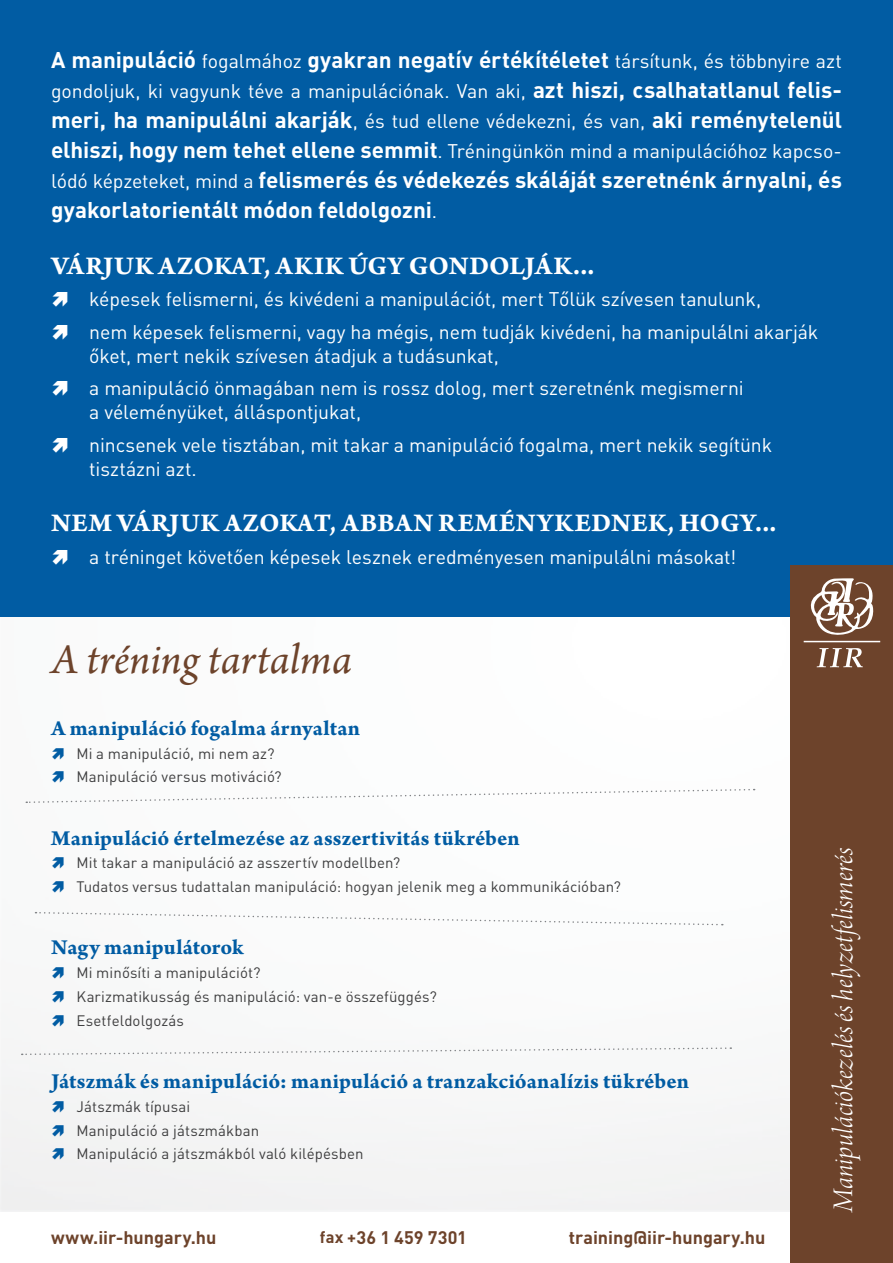
<style>
.page{position:relative;width:893px;height:1263px;background:#fff}
.page>*{position:absolute;margin:0;border:0;box-sizing:border-box;transform-origin:0 0}
.t1{font:italic 45px "Arno Pro";color:#6d432b}
.t2{font:30px "Arno Pro Light Italic Display";color:#fff}
.t3{font:27px "Arno Pro Bold Sm Text";letter-spacing:.055em;color:#fff}
.t4{font:27px "Arno Pro Bold Sm Text";letter-spacing:.03em;color:#fff}
.t5{font:700 22.5px/30px "DIN Pro";letter-spacing:-.005em;color:#fff}
.t6{font:22.5px "Arno Pro Bold Sm Text";letter-spacing:.01em;color:#015ca3}
.t7{font:19.5px/32.5px "DIN Pro";letter-spacing:-.005em;color:#fff}
.t8{font:700 18px "DIN Pro";color:#6d432b}
.t9{font:15px/23.7px "DIN Pro";letter-spacing:.005em;color:#3e3e3f}
.s1{font-weight:400;font-size:19.5px}
.s2{font-weight:700;font-size:22.5px}
.s3{font-size:16.5px}
</style>
<div class="page">
<img style="left:0;top:617px;width:791px;height:595px">
<div style="left:0;top:0;width:893px;height:617px;background:#015ca3"></div>
<div style="left:791px;top:566px;width:102px;height:697px;background:#6d432b"></div>
<svg style="left:36px;top:911px;width:687px;height:15px"></svg>
<svg style="left:817px;top:648px;width:46px;height:19px"></svg>
<svg style="left:810px;top:578px;width:64px;height:57px"></svg>
<hr style="left:804px;top:641px;width:76px;height:1px;background:#fff">
<svg style="left:22px;top:1047px;width:709px;height:9px"></svg>
<svg style="left:52px;top:748px;width:12px;height:11px"></svg>
<svg style="left:26px;top:771px;width:729px;height:33px"></svg>
<svg style="left:52px;top:857px;width:12px;height:12px"></svg>
<svg style="left:52px;top:881px;width:12px;height:12px"></svg>
<svg style="left:52px;top:967px;width:12px;height:12px"></svg>
<svg style="left:52px;top:991px;width:12px;height:11px"></svg>
<svg style="left:52px;top:1015px;width:12px;height:11px"></svg>
<svg style="left:52px;top:1101px;width:12px;height:11px"></svg>
<svg style="left:52px;top:1124px;width:12px;height:12px"></svg>
<svg style="left:52px;top:1148px;width:12px;height:12px"></svg>
<p class="t5" style="left:51px;top:44px;width:792px">A manipuláció <span class="s1">fogalmához</span> gyakran negatív értékítéletet <span class="s1">társítunk, és többnyire azt</span></p>
<p class="t7" style="left:51px;top:74px;width:792px">gondoljuk, ki vagyunk téve a manipulációnak. Van aki, <span class="s2">azt hiszi, csalhatatlanul felis-</span></p>
<p class="t5" style="left:51px;top:104px;width:792px">meri, ha manipulálni akarják<span class="s1">, és tud ellene védekezni, és van,</span> aki reménytelenül</p>
<p class="t7" style="left:51px;top:134px;width:792px"><span class="s2">elhiszi, hogy nem tehet ellene semmit</span>. Tréningünkön mind a manipulációhoz kapcso-</p>
<p class="t5" style="left:51px;top:164px;width:792px"><span class="s1">lódó képzeteket, mind a</span> felismerés és védekezés skáláját szeretnénk árnyalni, és gyakorlatorientált módon feldolgozni<span class="s1">.</span></p>
<h3 class="t4" style="left:51px;top:250px;width:545px">Várjuk azokat, akik úgy gondolják...</h3>
<p class="t7" style="left:89px;top:282px;width:731px">képesek felismerni, és kivédeni a manipulációt, mert Tőlük szívesen tanulunk,<br>nem képesek felismerni, vagy ha mégis, nem tudják kivédeni, ha manipulálni akarják</p>
<p class="t7" style="left:89px;top:339px;width:656px">őket, mert nekik szívesen átadjuk a tudásunkat,<br>a manipuláció önmagában nem is rossz dolog, mert szeretnénk megismerni</p>
<p class="t7" style="left:89px;top:395px;width:684px">a véleményüket, álláspontjukat,<br>nincsenek vele tisztában, mit takar a manipuláció fogalma, mert nekik segítünk</p>
<p class="t7" style="left:89px;top:452px;width:109px">tisztázni azt.</p>
<h3 class="t3" style="left:51px;top:507px;width:727px">nem várjuk azokat, abban reménykednek, hogy...</h3>
<p class="t7" style="left:89px;top:540px;width:649px">a tréninget követően képesek lesznek eredményesen manipulálni másokat!</p>
<h1 class="t1" style="left:51px;top:633px;width:302px">A tréning tartalma</h1>
<p class="t6" style="left:51px;top:715px;width:311px">A manipuláció fogalma árnyaltan</p>
<p class="t9" style="left:77px;top:741px;width:207px">Mi a manipuláció, mi nem az?<br>Manipuláció versus motiváció?</p>
<p class="t6" style="left:51px;top:825px;width:470px">Manipuláció értelmezése az asszertivitás tükrében</p>
<p class="t9" style="left:77px;top:850px;width:546px">Mit takar a manipuláció az asszertív modellben?<br>Tudatos versus tudattalan manipuláció: hogyan jelenik meg a kommunikációban?</p>
<p class="t6" style="left:51px;top:934px;width:195px">Nagy manipulátorok</p>
<p class="t9" style="left:77px;top:960px;width:362px">Mi minősíti a manipulációt?<br>Karizmatikusság és manipuláció: van-e összefüggés?<br>Esetfeldolgozás</p>
<p class="t6" style="left:51px;top:1068px;width:639px">Játszmák és manipuláció: manipuláció a tranzakcióanalízis tükrében</p>
<p class="t9" style="left:77px;top:1094px;width:289px">Játszmák típusai<br>Manipuláció a játszmákban<br>Manipuláció a játszmákból való kilépésben</p>
<p class="t8" style="left:51px;top:1225px;width:167px">www.iir-hungary.hu</p>
<p class="t8" style="left:320px;top:1225px;width:149px"><span class="s3">fax +</span>36 1 459 7301</p>
<p class="t8" style="left:569px;top:1225px;width:198px">training@iir-hungary.hu</p>
<h2 class="t2" style="left:827px;top:1212px;width:366px;rotate:-90deg">Manipulációkezelés és helyzetfelismerés</h2>
</div>
